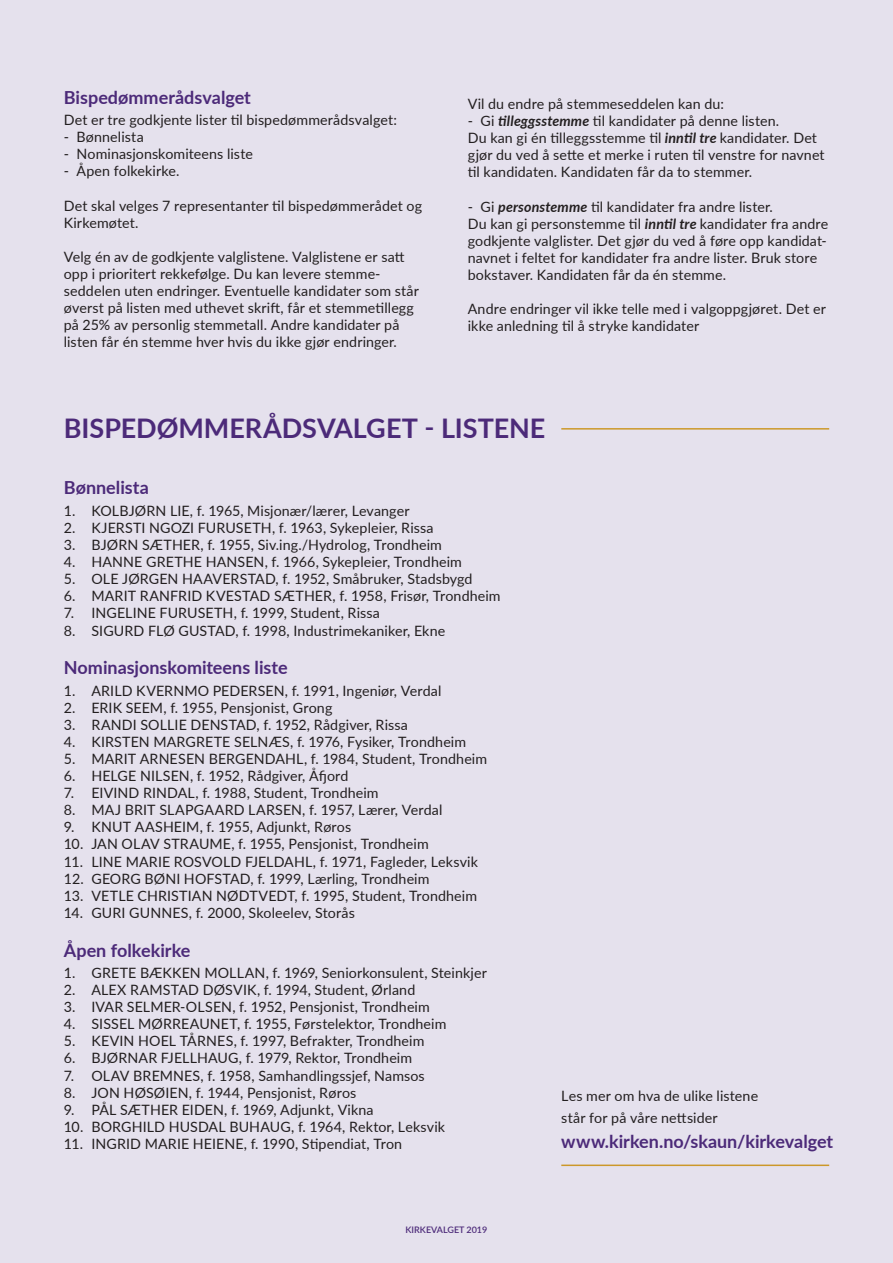
<style>
.page{position:relative;width:893px;height:1263px;background:#e5e1ed}
.page>*{position:absolute;margin:0;border:0;box-sizing:border-box;transform-origin:0 0}
.t1{font:700 27px "Lato";color:#4c2a79}
.t2{font:700 18px "Lato";color:#4c2a79}
.t3{font:14.25px/17.1px "Lato";letter-spacing:.01em;color:#231f20}
.t4{font:600 9px "Lato";color:#4c2a79}
.s1{font-weight:700;font-style:italic}
</style>
<div class="page">
<hr style="left:561px;top:428px;width:268px;height:2px;background:#cc9829">
<hr style="left:561px;top:1164px;width:268px;height:2px;background:#cc9829">
<p class="t2" style="left:64px;top:84px;width:189px">Bispedømmerådsvalget</p>
<p class="t3" style="left:64px;top:111px;width:335px">Det er tre godkjente lister til bispedømmerådsvalget:</p>
<p class="t3" style="left:64px;top:128px;width:81px">- Bønnelista</p>
<p class="t3" style="left:64px;top:145px;width:191px">- Nominasjonskomiteens liste</p>
<p class="t3" style="left:64px;top:162px;width:117px">- Åpen folkekirke.</p>
<p class="t3" style="left:64px;top:196px;width:360px">Det skal velges 7 representanter til bispedømmerådet og<br>Kirkemøtet.</p>
<p class="t3" style="left:64px;top:248px;width:357px">Velg én av de godkjente valglistene. Valglistene er satt opp i prioritert rekkefølge. Du kan levere stemme&shy;seddelen uten endringer. Eventuelle kandidater som står øverst på listen med uthevet skrift, får et stemmetillegg på 25% av personlig stemmetall. Andre kandidater på listen får én stemme hver hvis du ikke gjør endringer.</p>
<p class="t3" style="left:468px;top:95px;width:258px">Vil du endre på stemmeseddelen kan du:</p>
<p class="t3" style="left:468px;top:112px;width:358px">- Gi <span class="s1">tilleggsstemme</span> til kandidater på denne listen.<br>Du kan gi én tilleggsstemme til <span class="s1">inntil tre</span> kandidater. Det gjør du ved å sette et merke i ruten til venstre for navnet til kandidaten. Kandidaten får da to stemmer.</p>
<p class="t3" style="left:468px;top:197px;width:362px">- Gi <span class="s1">personstemme</span> til kandidater fra andre lister.<br>Du kan gi personstemme til <span class="s1">inntil tre</span> kandidater fra andre godkjente valglister. Det gjør du ved å føre opp kandidat&shy;navnet i feltet for kandidater fra andre lister. Bruk store bokstaver. Kandidaten får da én stemme.</p>
<p class="t3" style="left:468px;top:300px;width:360px">Andre endringer vil ikke telle med i valgoppgjøret. Det er ikke anledning til å stryke kandidater</p>
<h1 class="t1" style="left:64px;top:409px;width:483px">BISPEDØMMERÅDSVALGET - LISTENE</h1>
<p class="t2" style="left:64px;top:475px;width:87px">Bønnelista</p>
<p class="t3" style="left:64px;top:501px;width:347px">1. KOLBJØRN LIE, f. 1965, Misjonær/lærer, Levanger</p>
<p class="t3" style="left:64px;top:519px;width:371px">2. KJERSTI NGOZI FURUSETH, f. 1963, Sykepleier, Rissa</p>
<p class="t3" style="left:64px;top:536px;width:380px">3. BJØRN SÆTHER, f. 1955, Siv.ing./Hydrolog, Trondheim</p>
<p class="t3" style="left:64px;top:553px;width:400px">4. HANNE GRETHE HANSEN, f. 1966, Sykepleier, Trondheim</p>
<p class="t3" style="left:64px;top:570px;width:410px">5. OLE JØRGEN HAAVERSTAD, f. 1952, Småbruker, Stadsbygd</p>
<p class="t3" style="left:64px;top:587px;width:438px">6. MARIT RANFRID KVESTAD SÆTHER, f. 1958, Frisør, Trondheim</p>
<p class="t3" style="left:64px;top:604px;width:318px">7. INGELINE FURUSETH, f. 1999, Student, Rissa</p>
<p class="t3" style="left:64px;top:621px;width:383px">8. SIGURD FLØ GUSTAD, f. 1998, Industrimekaniker, Ekne</p>
<p class="t2" style="left:64px;top:654px;width:225px">Nominasjonskomiteens liste</p>
<p class="t3" style="left:64px;top:681px;width:379px">1. ARILD KVERNMO PEDERSEN, f. 1991, Ingeniør, Verdal</p>
<p class="t3" style="left:64px;top:698px;width:270px">2. ERIK SEEM, f. 1955, Pensjonist, Grong</p>
<p class="t3" style="left:64px;top:715px;width:346px">3. RANDI SOLLIE DENSTAD, f. 1952, Rådgiver, Rissa</p>
<p class="t3" style="left:64px;top:732px;width:404px">4. KIRSTEN MARGRETE SELNÆS, f. 1976, Fysiker, Trondheim</p>
<p class="t3" style="left:64px;top:750px;width:425px">5. MARIT ARNESEN BERGENDAHL, f. 1984, Student, Trondheim</p>
<p class="t3" style="left:64px;top:767px;width:286px">6. HELGE NILSEN, f. 1952, Rådgiver, Åfjord</p>
<p class="t3" style="left:64px;top:784px;width:316px">7. EIVIND RINDAL, f. 1988, Student, Trondheim</p>
<p class="t3" style="left:64px;top:801px;width:380px">8. MAJ BRIT SLAPGAARD LARSEN, f. 1957, Lærer, Verdal</p>
<p class="t3" style="left:64px;top:818px;width:289px">9. KNUT AASHEIM, f. 1955, Adjunkt, Røros</p>
<p class="t3" style="left:64px;top:835px;width:366px">10. JAN OLAV STRAUME, f. 1955, Pensjonist, Trondheim</p>
<p class="t3" style="left:64px;top:852px;width:416px">11. LINE MARIE ROSVOLD FJELDAHL, f. 1971, Fagleder, Leksvik</p>
<p class="t3" style="left:64px;top:869px;width:367px">12. GEORG BØNI HOFSTAD, f. 1999, Lærling, Trondheim</p>
<p class="t3" style="left:64px;top:886px;width:415px">13. VETLE CHRISTIAN NØDTVEDT, f. 1995, Student, Trondheim</p>
<p class="t3" style="left:64px;top:903px;width:293px">14. GURI GUNNES, f. 2000, Skoleelev, Storås</p>
<p class="t2" style="left:64px;top:937px;width:128px">Åpen folkekirke</p>
<p class="t3" style="left:64px;top:964px;width:425px">1. GRETE BÆKKEN MOLLAN, f. 1969, Seniorkonsulent, Steinkjer</p>
<p class="t3" style="left:64px;top:981px;width:353px">2. ALEX RAMSTAD DØSVIK, f. 1994, Student, Ørland</p>
<p class="t3" style="left:64px;top:998px;width:368px">3. IVAR SELMER-OLSEN, f. 1952, Pensjonist, Trondheim</p>
<p class="t3" style="left:64px;top:1015px;width:384px">4. SISSEL MØRREAUNET, f. 1955, Førstelektor, Trondheim</p>
<p class="t3" style="left:64px;top:1032px;width:362px">5. KEVIN HOEL TÅRNES, f. 1997, Befrakter, Trondheim</p>
<p class="t3" style="left:64px;top:1049px;width:350px">6. BJØRNAR FJELLHAUG, f. 1979, Rektor, Trondheim</p>
<p class="t3" style="left:64px;top:1066px;width:362px">7. OLAV BREMNES, f. 1958, Samhandlingssjef, Namsos</p>
<p class="t3" style="left:64px;top:1083px;width:294px">8. JON HØSØIEN, f. 1944, Pensjonist, Røros</p>
<p class="t3" style="left:64px;top:1100px;width:311px">9. PÅL SÆTHER EIDEN, f. 1969, Adjunkt, Vikna</p>
<p class="t3" style="left:64px;top:1117px;width:383px">10. BORGHILD HUSDAL BUHAUG, f. 1964, Rektor, Leksvik</p>
<p class="t3" style="left:64px;top:1135px;width:340px">11. INGRID MARIE HEIENE, f. 1990, Stipendiat, Tron</p>
<p class="t3" style="left:561px;top:1084px;width:198px;line-height:21.6px">Les mer om hva de ulike listene står for på våre nettsider</p>
<p class="t2" style="left:561px;top:1129px;width:273px">www.kirken.no/skaun/kirkevalget</p>
<p class="t4" style="left:406px;top:1223px;width:83px">KIRKEVALGET 2019</p>
</div>
